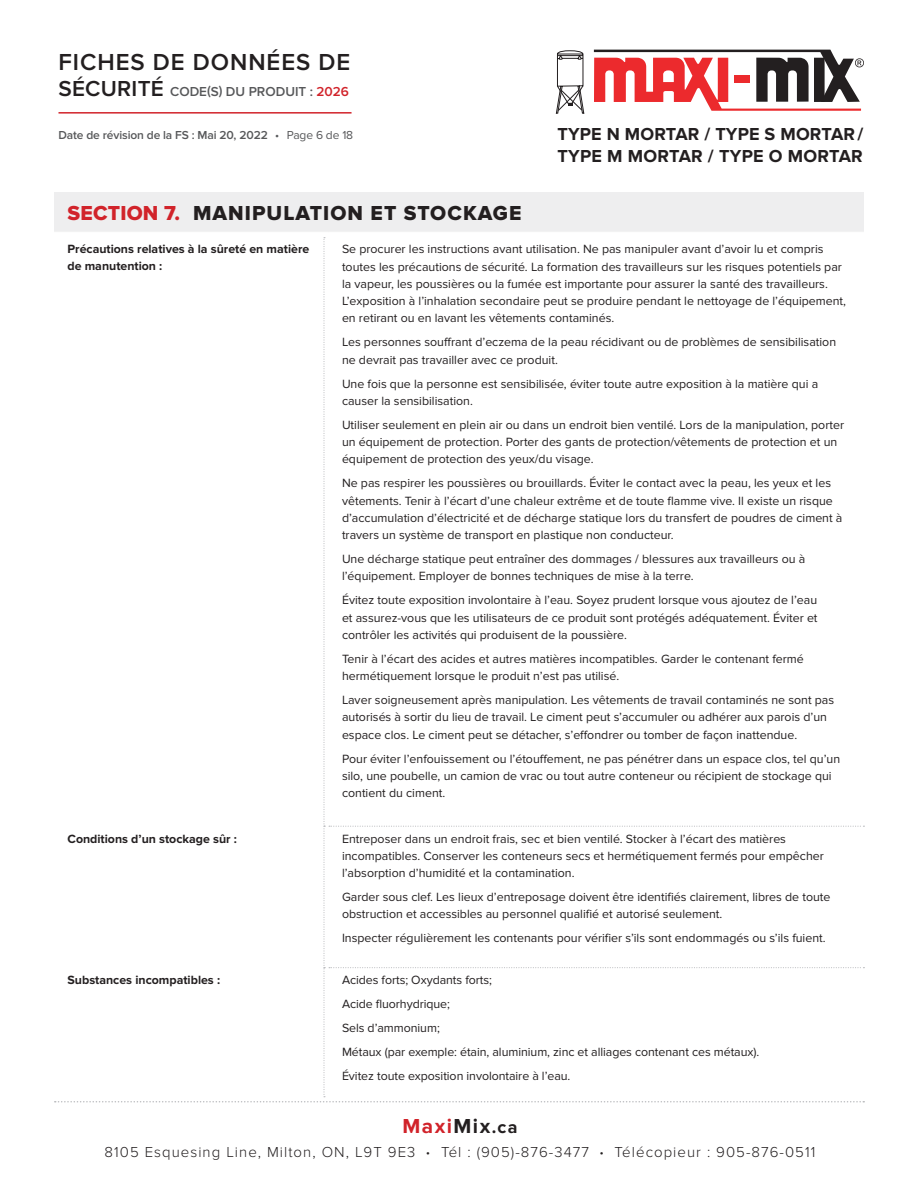
<style>
.page{position:relative;width:918px;height:1188px;background:#fff}
.page>*{position:absolute;margin:0;border:0;box-sizing:border-box;transform-origin:0 0}
.t1{font:600 24px "Proxima Nova";letter-spacing:.04em;color:#231f20}
.t2{font:21px "Proxima Nova Extrabld";letter-spacing:.05em;color:#231f20}
.t3{font:700 21px "Proxima Nova";letter-spacing:.07em;color:#d1232a}
.t4{font:700 18px/21.6px "Proxima Nova";letter-spacing:.01em;color:#231f20}
.t5{font:300 15px "Proxima Nova";letter-spacing:.07em;color:#231f20}
.t6{font:600 13.5px "Proxima Nova";color:#57585a}
.t7{font:12.3px/17.2px "Proxima Nova";color:#231f20}
.t8{font:700 12.3px/16.5px "Proxima Nova";color:#231f20}
.t9{font:600 12px "Proxima Nova";letter-spacing:-.01em;color:#57585a}
.s1{font-size:22.5px;color:#231f20}
.s2{color:#d1232a}
.s3{font-weight:900}
.s4{font-weight:400}
.s5{color:#231f20}
.s6{font-size:18px;color:#231f20}
.s7{font-family:"Ba Ross Sans";font-weight:700}
</style>
<div class="page">
<div style="left:54px;top:192px;width:810px;height:40px;background:#eeeeef"></div>
<svg style="left:594px;top:50px;width:270px;height:61px"></svg>
<svg style="left:556px;top:50px;width:29px;height:64px"></svg>
<hr style="left:58px;top:112px;width:294px;height:2px;background:#d1232a">
<h1 class="t1" style="left:58px;top:48px;width:293px">FICHES DE DONNÉES DE</h1>
<p class="t6" style="left:59px;top:83px;width:292px"><span class="s1">SÉCURITÉ</span> CODE(S) DU PRODUIT : <span class="s2">2026</span></p>
<p class="t9" style="left:58px;top:128px;width:296px">Date de révision de la FS : Mai 20, 2022 <span class="s3">∙</span> <span class="s4">Page 6 de 18</span></p>
<h3 class="t4" style="left:557px;top:124px;width:308px">TYPE N MORTAR / TYPE S MORTAR /<br>TYPE M MORTAR / TYPE O MORTAR</h3>
<h2 class="t2" style="left:68px;top:201px;width:455px"><span class="s2">SECTION 7.</span> MANIPULATION ET STOCKAGE</h2>
<p class="t8" style="left:68px;top:241px;width:243px">Précautions relatives à la sûreté en matière de manutention :</p>
<p class="t7" style="left:342px;top:241px;width:506px">Se procurer les instructions avant utilisation. Ne pas manipuler avant d’avoir lu et compris toutes les précautions de sécurité. La formation des travailleurs sur les risques potentiels par la vapeur, les poussières ou la fumée est importante pour assurer la santé des travailleurs.<br>L’exposition à l’inhalation secondaire peut se produire pendant le nettoyage de l’équipement, en retirant ou en lavant les vêtements contaminés.</p>
<p class="t7" style="left:342px;top:334px;width:496px">Les personnes souffrant d’eczema de la peau récidivant ou de problèmes de sensibilisation ne devrait pas travailler avec ce produit.</p>
<p class="t7" style="left:342px;top:375px;width:478px">Une fois que la personne est sensibilisée, éviter toute autre exposition à la matière qui a causer la sensibilisation.</p>
<p class="t7" style="left:342px;top:416px;width:504px">Utiliser seulement en plein air ou dans un endroit bien ventilé. Lors de la manipulation, porter un équipement de protection. Porter des gants de protection/vêtements de protection et un équipement de protection des yeux/du visage.</p>
<p class="t7" style="left:342px;top:475px;width:502px">Ne pas respirer les poussières ou brouillards. Éviter le contact avec la peau, les yeux et les vêtements. Tenir à l’écart d’une chaleur extrême et de toute flamme vive. Il existe un risque d’accumulation d’électricité et de décharge statique lors du transfert de poudres de ciment à travers un système de transport en plastique non conducteur.</p>
<p class="t7" style="left:342px;top:550px;width:465px">Une décharge statique peut entraîner des dommages / blessures aux travailleurs ou à l’équipement. Employer de bonnes techniques de mise à la terre.</p>
<p class="t7" style="left:342px;top:592px;width:477px;text-align:justify">Évitez toute exposition involontaire à l’eau. Soyez prudent lorsque vous ajoutez de l’eau et assurez-vous que les utilisateurs de ce produit sont protégés adéquatement. Éviter et contrôler les activités qui produisent de la poussière.</p>
<p class="t7" style="left:342px;top:650px;width:463px">Tenir à l’écart des acides et autres matières incompatibles. Garder le contenant fermé hermétiquement lorsque le produit n’est pas utilisé.</p>
<p class="t7" style="left:342px;top:691px;width:494px">Laver soigneusement après manipulation. Les vêtements de travail contaminés ne sont pas autorisés à sortir du lieu de travail. Le ciment peut s’accumuler ou adhérer aux parois d’un espace clos. Le ciment peut se détacher, s’effondrer ou tomber de façon inattendue.</p>
<p class="t7" style="left:342px;top:750px;width:500px">Pour éviter l’enfouissement ou l’étouffement, ne pas pénétrer dans un espace clos, tel qu’un silo, une poubelle, un camion de vrac ou tout autre conteneur ou récipient de stockage qui contient du ciment.</p>
<p class="t8" style="left:68px;top:831px;width:171px">Conditions d’un stockage sûr :</p>
<p class="t7" style="left:342px;top:830px;width:483px">Entreposer dans un endroit frais, sec et bien ventilé. Stocker à l’écart des matières incompatibles. Conserver les conteneurs secs et hermétiquement fermés pour empêcher l’absorption d’humidité et la contamination.</p>
<p class="t7" style="left:342px;top:889px;width:490px">Garder sous clef. Les lieux d’entreposage doivent être identifiés clairement, libres de toute obstruction et accessibles au personnel qualifié et autorisé seulement.</p>
<p class="t7" style="left:342px;top:930px;width:485px">Inspecter régulièrement les contenants pour vérifier s’ils sont endommagés ou s’ils fuient.</p>
<p class="t8" style="left:68px;top:972px;width:154px">Substances incompatibles :</p>
<p class="t7" style="left:342px;top:968px;width:419px;line-height:24px">Acides forts; Oxydants forts;<br>Acide fluorhydrique;<br>Sels d’ammonium;<br>Métaux (par exemple: étain, aluminium, zinc et alliages contenant ces métaux).<br>Évitez toute exposition involontaire à l’eau.</p>
<h2 class="t3" style="left:402px;top:1114px;width:117px">Maxi<span class="s5">Mix</span><span class="s6">.ca</span></h2>
<p class="t5" style="left:105px;top:1143px;width:712px">8105 Esquesing Line, Milton, ON, L9T 9E3 <span class="s7">∙</span> Tél : (905)-876-3477 <span class="s7">∙</span> Télécopieur : 905-876-0511</p>
</div>
